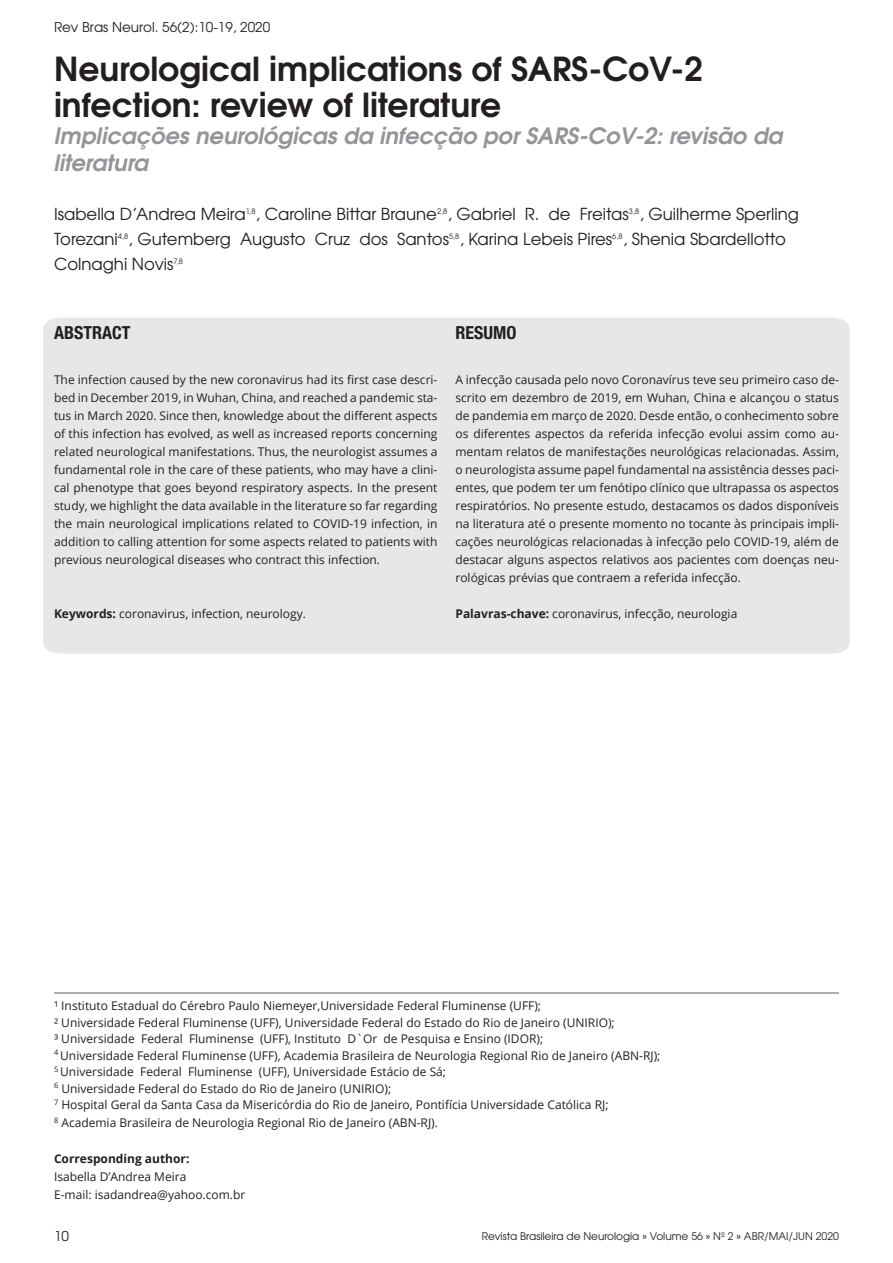
<style>
.page{position:relative;width:893px;height:1263px;background:#fff}
.page>*{position:absolute;margin:0;border:0;box-sizing:border-box;transform-origin:0 0}
.Título_Principal{font:700 33px/36px "Te X Gyre Adventor";color:#231f20}
.Título_Inglês{font:italic 700 22.5px/27px "Te X Gyre Adventor";color:#939598}
.Título_Interno{font:700 condensed 18px "Helvetica Neue LT Std";color:#231f20}
.Título_Inglês-2{font:16.5px/24.8px "Te X Gyre Adventor";color:#231f20}
.Autores{font:13.5px "Te X Gyre Adventor";color:#231f20}
.Abstract{font:12px/18px "Open Sans";color:#231f20;text-align:justify}
.Abstract-2{font:700 12px "Open Sans";color:#231f20}
.t1{font:10.5px "Te X Gyre Adventor";color:#231f20}
.s1{font-weight:700}
</style>
<div class="page">
<div style="left:43px;top:318px;width:807px;height:336px;background:#e6e7e9"></div>
<hr style="left:54px;top:992px;width:785px;height:2px;background:#939598">
<p class="Autores" style="left:54px;top:17px;width:218px">Rev Bras Neurol. 56(2):10-19, 2020</p>
<p class="Título_Principal" style="left:54px;top:48px;width:650px">Neurological implications of SARS-CoV-2 infection: review of literature</p>
<p class="Título_Inglês" style="left:54px;top:120px;width:730px">Implicações neurológicas da infecção por SARS-CoV-2: revisão da literatura</p>
<p class="Título_Inglês-2" style="left:54px;top:201px;width:746px">Isabella D’Andrea Meira<sup>1,8</sup>, Caroline Bittar Braune<sup>2,8</sup>, Gabriel R. de Freitas<sup>3,8</sup>, Guilherme Sperling<br>Torezani<sup>4,8</sup>, Gutemberg Augusto Cruz dos Santos<sup>5,8</sup>, Karina Lebeis Pires<sup>6,8</sup>, Shenia Sbardellotto<br>Colnaghi Novis<sup>7,8</sup></p>
<p class="Título_Interno" style="left:54px;top:322px;width:78px">ABSTRACT</p>
<p class="Abstract" style="left:54px;top:370px;width:385px">The infection caused by the new coronavirus had its first case descri&shy;bed in December 2019, in Wuhan, China, and reached a pandemic sta&shy;tus in March 2020. Since then, knowledge about the different aspects of this infection has evolved, as well as increased reports concerning related neurological manifestations. Thus, the neurologist assumes a fundamental role in the care of these patients, who may have a clini&shy;cal phenotype that goes beyond respiratory aspects. In the present study, we highlight the data available in the literature so far regarding the main neurological implications related to COVID-19 infection, in addition to calling attention for some aspects related to patients with previous neurological diseases who contract this infection.</p>
<p class="Abstract" style="left:54px;top:604px;width:253px"><span class="s1">Keywords:</span> coronavirus, infection, neurology.</p>
<p class="Título_Interno" style="left:455px;top:322px;width:63px">RESUMO</p>
<p class="Abstract" style="left:455px;top:370px;width:385px">A infecção causada pelo novo Coronavírus teve seu primeiro caso de&shy;scrito em dezembro de 2019, em Wuhan, China e alcançou o status de pandemia em março de 2020. Desde então, o conhecimento sobre os diferentes aspectos da referida infecção evolui assim como au&shy;mentam relatos de manifestações neurológicas relacionadas. Assim, o neurologista assume papel fundamental na assistência desses paci&shy;entes, que podem ter um fenótipo clínico que ultrapassa os aspectos respiratórios. No presente estudo, destacamos os dados disponíveis na literatura até o presente momento no tocante às principais impli&shy;cações neurológicas relacionadas à infecção pelo COVID-19, além de destacar alguns aspectos relativos aos pacientes com doenças neu&shy;rológicas prévias que contraem a referida infecção.</p>
<p class="Abstract" style="left:455px;top:604px;width:283px"><span class="s1">Palavras-chave:</span> coronavirus, infecção, neurologia</p>
<p class="Abstract" style="left:54px;top:997px;width:489px">¹ Instituto Estadual do Cérebro Paulo Niemeyer,Universidade Federal Fluminense (UFF);</p>
<p class="Abstract" style="left:54px;top:1013px;width:562px">² Universidade Federal Fluminense (UFF), Universidade Federal do Estado do Rio de Janeiro (UNIRIO);</p>
<p class="Abstract" style="left:54px;top:1030px;width:491px">³ Universidade Federal Fluminense (UFF), Instituto D`Or de Pesquisa e Ensino (IDOR);</p>
<p class="Abstract" style="left:54px;top:1046px;width:608px"><sup>4</sup> Universidade Federal Fluminense (UFF), Academia Brasileira de Neurologia Regional Rio de Janeiro (ABN-RJ);</p>
<p class="Abstract" style="left:54px;top:1063px;width:394px"><sup>5</sup> Universidade Federal Fluminense (UFF), Universidade Estácio de Sá;</p>
<p class="Abstract" style="left:54px;top:1079px;width:339px"><sup>6</sup> Universidade Federal do Estado do Rio de Janeiro (UNIRIO);</p>
<p class="Abstract" style="left:54px;top:1096px;width:556px"><sup>7</sup> Hospital Geral da Santa Casa da Misericórdia do Rio de Janeiro, Pontifícia Universidade Católica RJ;</p>
<p class="Abstract" style="left:54px;top:1114px;width:385px"><sup>8</sup> Academia Brasileira de Neurologia Regional Rio de Janeiro (ABN-RJ).</p>
<p class="Abstract-2" style="left:54px;top:1150px;width:137px">Corresponding author:</p>
<p class="Abstract" style="left:54px;top:1168px;width:134px">Isabella D’Andrea Meira</p>
<p class="Abstract" style="left:54px;top:1186px;width:193px">E-mail: isadandrea@yahoo.com.br</p>
<p class="Autores" style="left:54px;top:1226px;width:16px">10</p>
<p class="t1" style="left:482px;top:1228px;width:359px">Revista Brasileira de Neurologia » Volume 56 » Nº 2 » ABR/MAI/JUN 2020</p>
</div>
